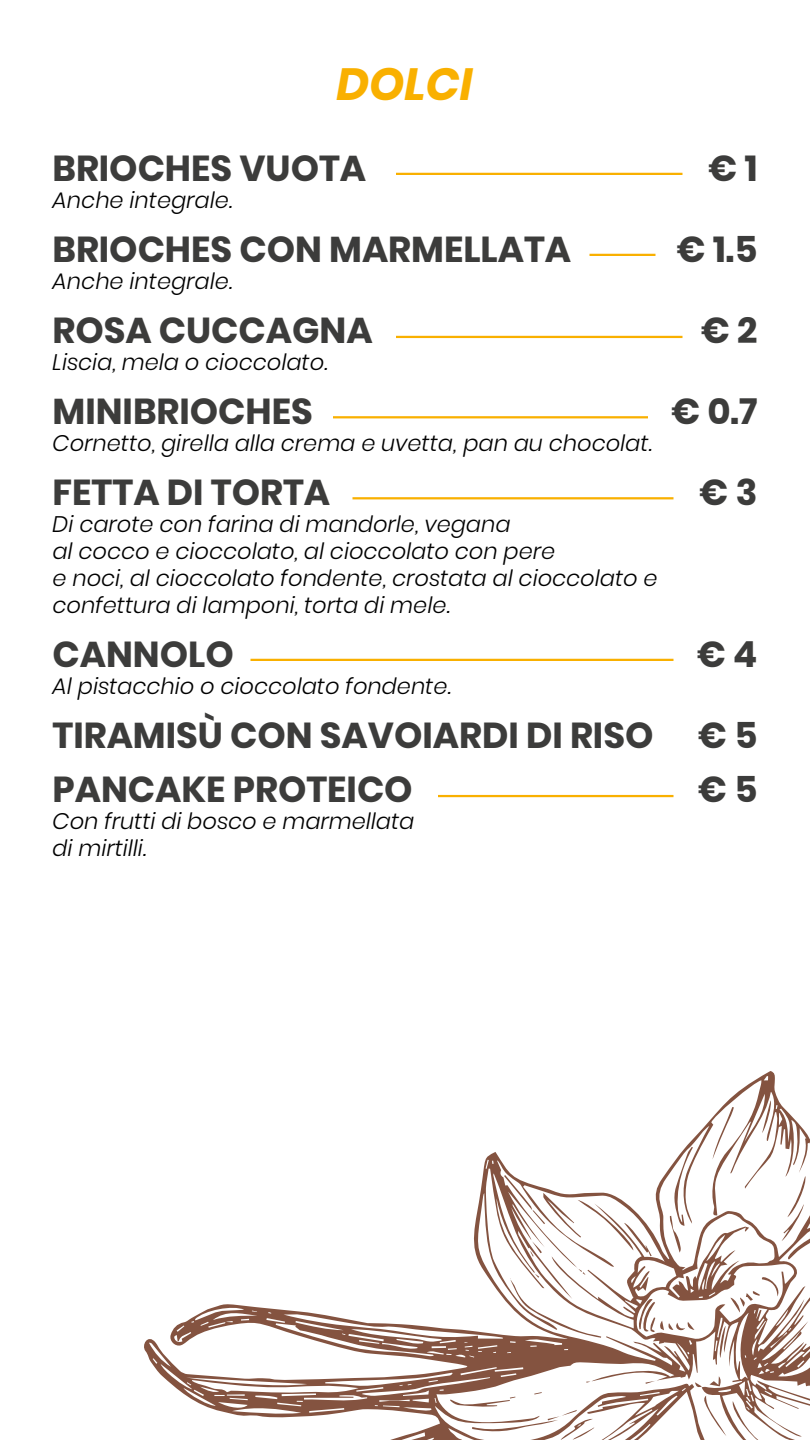
<style>
.page{position:relative;width:810px;height:1440px;background:#fff}
.page>*{position:absolute;margin:0;border:0;box-sizing:border-box;transform-origin:0 0}
.t1{font:italic 700 45px "Poppins";color:#f9b000}
.t2{font:700 36px/54px "Poppins";color:#3c3c3b}
.t3{font:italic 300 22.5px/27px "Poppins";color:#000}
</style>
<div class="page">
<hr style="left:396px;top:173px;width:286px;height:2px;background:#f9b000">
<hr style="left:396px;top:336px;width:286px;height:2px;background:#f9b000">
<hr style="left:590px;top:254px;width:66px;height:2px;background:#f9b000">
<hr style="left:333px;top:416px;width:315px;height:2px;background:#f9b000">
<hr style="left:352px;top:497px;width:322px;height:2px;background:#f9b000">
<hr style="left:250px;top:659px;width:424px;height:2px;background:#f9b000">
<hr style="left:438px;top:795px;width:236px;height:2px;background:#f9b000">
<svg style="left:144px;top:1071px;width:666px;height:369px"></svg>
<svg style="left:704px;top:1396px;width:66px;height:44px"></svg>
<svg style="left:718px;top:1326px;width:8px;height:32px"></svg>
<svg style="left:710px;top:1376px;width:11px;height:10px"></svg>
<svg style="left:695px;top:1382px;width:7px;height:6px"></svg>
<svg style="left:646px;top:1381px;width:10px;height:3px"></svg>
<svg style="left:712px;top:1107px;width:22px;height:52px"></svg>
<svg style="left:669px;top:1147px;width:24px;height:106px"></svg>
<svg style="left:782px;top:1176px;width:28px;height:83px"></svg>
<svg style="left:762px;top:1100px;width:11px;height:33px"></svg>
<svg style="left:504px;top:1175px;width:148px;height:82px"></svg>
<svg style="left:510px;top:1268px;width:91px;height:70px"></svg>
<svg style="left:730px;top:1272px;width:53px;height:41px"></svg>
<svg style="left:638px;top:1295px;width:57px;height:41px"></svg>
<svg style="left:450px;top:1392px;width:144px;height:48px"></svg>
<h1 class="t1" style="left:337px;top:58px;width:138px">DOLCI</h1>
<h2 class="t2" style="left:52px;top:141px;width:315px">BRIOCHES VUOTA</h2>
<h2 class="t2" style="left:709px;top:141px;width:50px">€ 1</h2>
<p class="t3" style="left:52px;top:186px;width:181px">Anche integrale.</p>
<h2 class="t2" style="left:52px;top:222px;width:520px">BRIOCHES CON MARMELLATA</h2>
<h2 class="t2" style="left:677px;top:222px;width:82px">€ 1.5</h2>
<p class="t3" style="left:52px;top:267px;width:181px">Anche integrale.</p>
<h2 class="t2" style="left:52px;top:303px;width:322px">ROSA CUCCAGNA</h2>
<h2 class="t2" style="left:701px;top:303px;width:58px">€ 2</h2>
<p class="t3" style="left:52px;top:348px;width:277px">Liscia, mela o cioccolato.</p>
<h2 class="t2" style="left:52px;top:384px;width:262px">MINIBRIOCHES</h2>
<h2 class="t2" style="left:671px;top:384px;width:88px">€ 0.7</h2>
<p class="t3" style="left:52px;top:429px;width:601px">Cornetto, girella alla crema e uvetta, pan au chocolat.</p>
<h2 class="t2" style="left:52px;top:465px;width:279px">FETTA DI TORTA</h2>
<h2 class="t2" style="left:700px;top:465px;width:59px">€ 3</h2>
<p class="t3" style="left:52px;top:510px;width:607px">Di carote con farina di mandorle, vegana<br>al cocco e cioccolato, al cioccolato con pere<br>e noci, al cioccolato fondente, crostata al cioccolato e confettura di lamponi, torta di mele.</p>
<h2 class="t2" style="left:52px;top:627px;width:183px">CANNOLO</h2>
<h2 class="t2" style="left:697px;top:627px;width:62px">€ 4</h2>
<p class="t3" style="left:52px;top:672px;width:400px">Al pistacchio o cioccolato fondente.</p>
<h2 class="t2" style="left:52px;top:708px;width:706px">TIRAMISÙ CON SAVOIARDI DI RISO € 5<br>PANCAKE PROTEICO</h2>
<h2 class="t2" style="left:698px;top:762px;width:61px">€ 5</h2>
<p class="t3" style="left:52px;top:807px;width:363px">Con frutti di bosco e marmellata di mirtilli.</p>
</div>
